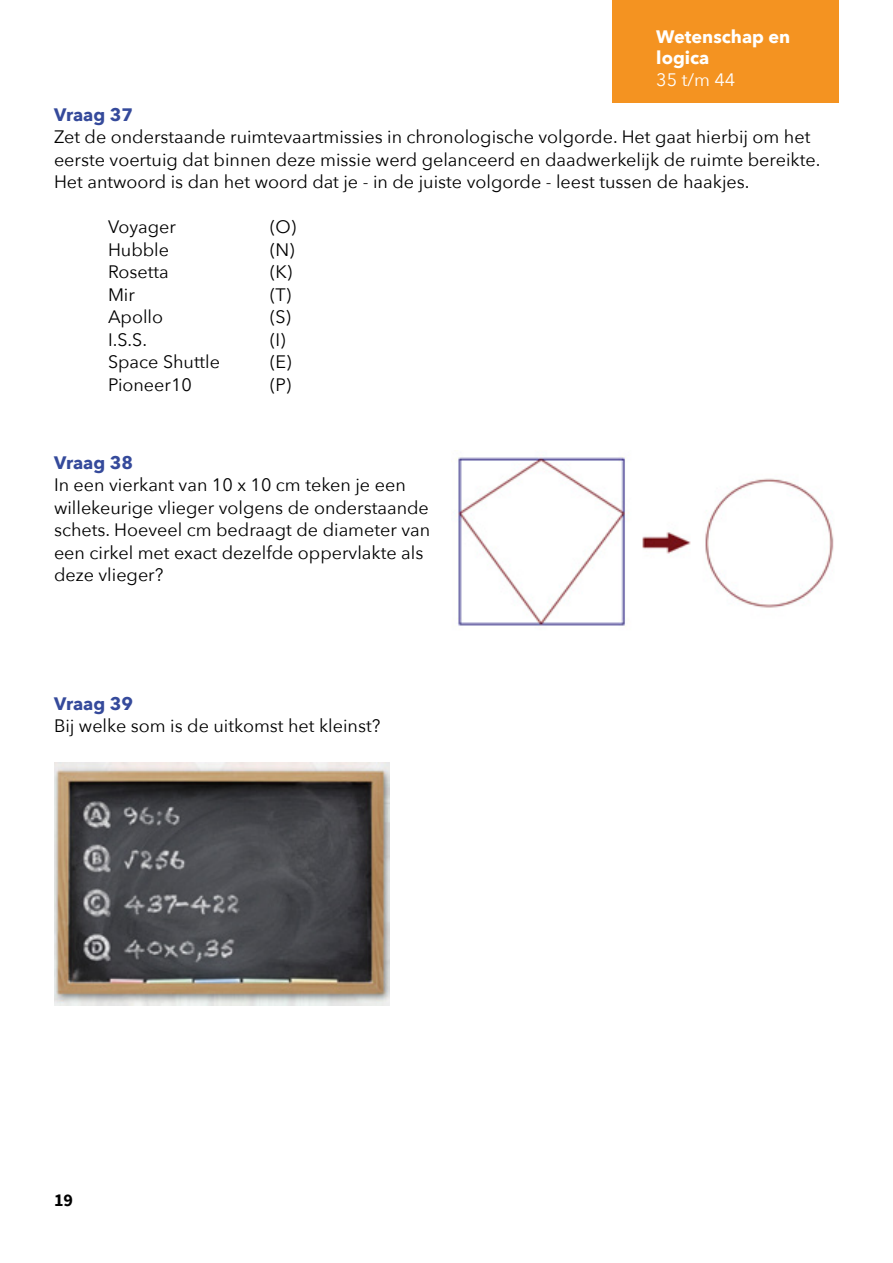
<style>
.page{position:relative;width:893px;height:1263px;background:#fff}
.page>*{position:absolute;margin:0;border:0;box-sizing:border-box;transform-origin:0 0}
.t1{font:18px/22.5px "Avenir Next";color:#000}
.t2{font:700 18px "Avenir Next";color:#354a9b}
.t3{font:700 18px/21.6px "Avenir Next";color:#fff}
.t4{font:18px "Avenir Next";color:#fff}
.t5{font:700 18px "Source Sans Pro";color:#000}
</style>
<div class="page">
<div style="left:612px;top:0;width:227px;height:103px;background:#f49321"></div>
<img style="left:454px;top:456px;width:380px;height:171px">
<img style="left:54px;top:762px;width:335px;height:243px">
<p class="t3" style="left:656px;top:25px;width:136px">Wetenschap en logica</p>
<p class="t4" style="left:656px;top:64px;width:81px">35 t/m 44</p>
<p class="t2" style="left:54px;top:99px;width:81px">Vraag 37</p>
<p class="t1" style="left:54px;top:125px;width:768px">Zet de onderstaande ruimtevaartmissies in chronologische volgorde. Het gaat hierbij om het eerste voertuig dat binnen deze missie werd gelanceerd en daadwerkelijk de ruimte bereikte.<br>Het antwoord is dan het woord dat je - in de juiste volgorde - leest tussen de haakjes.</p>
<p class="t1" style="left:108px;top:215px;width:70px">Voyager</p>
<p class="t1" style="left:270px;top:215px;width:28px">(O)</p>
<p class="t1" style="left:108px;top:237px;width:63px">Hubble</p>
<p class="t1" style="left:270px;top:237px;width:26px">(N)</p>
<p class="t1" style="left:108px;top:260px;width:62px">Rosetta</p>
<p class="t1" style="left:270px;top:260px;width:24px">(K)</p>
<p class="t1" style="left:108px;top:282px;width:28px">Mir</p>
<p class="t1" style="left:270px;top:282px;width:23px">(T)</p>
<p class="t1" style="left:108px;top:305px;width:57px">Apollo</p>
<p class="t1" style="left:270px;top:305px;width:22px">(S)</p>
<p class="t1" style="left:108px;top:327px;width:41px">I.S.S.</p>
<p class="t1" style="left:270px;top:327px;width:17px">(I)</p>
<p class="t1" style="left:108px;top:350px;width:114px">Space Shuttle</p>
<p class="t1" style="left:270px;top:350px;width:23px">(E)</p>
<p class="t1" style="left:108px;top:372px;width:85px">Pioneer10</p>
<p class="t1" style="left:270px;top:372px;width:23px">(P)</p>
<p class="t2" style="left:54px;top:447px;width:81px">Vraag 38</p>
<p class="t1" style="left:54px;top:473px;width:378px">In een vierkant van 10 x 10 cm teken je een willekeurige vlieger volgens de onderstaande schets. Hoeveel cm bedraagt de diameter van een cirkel met exact dezelfde oppervlakte als deze vlieger?</p>
<p class="t2" style="left:54px;top:688px;width:81px">Vraag 39</p>
<p class="t1" style="left:54px;top:714px;width:328px">Bij welke som is de uitkomst het kleinst?</p>
<p class="t5" style="left:54px;top:1189px;width:21px">19</p>
</div>
